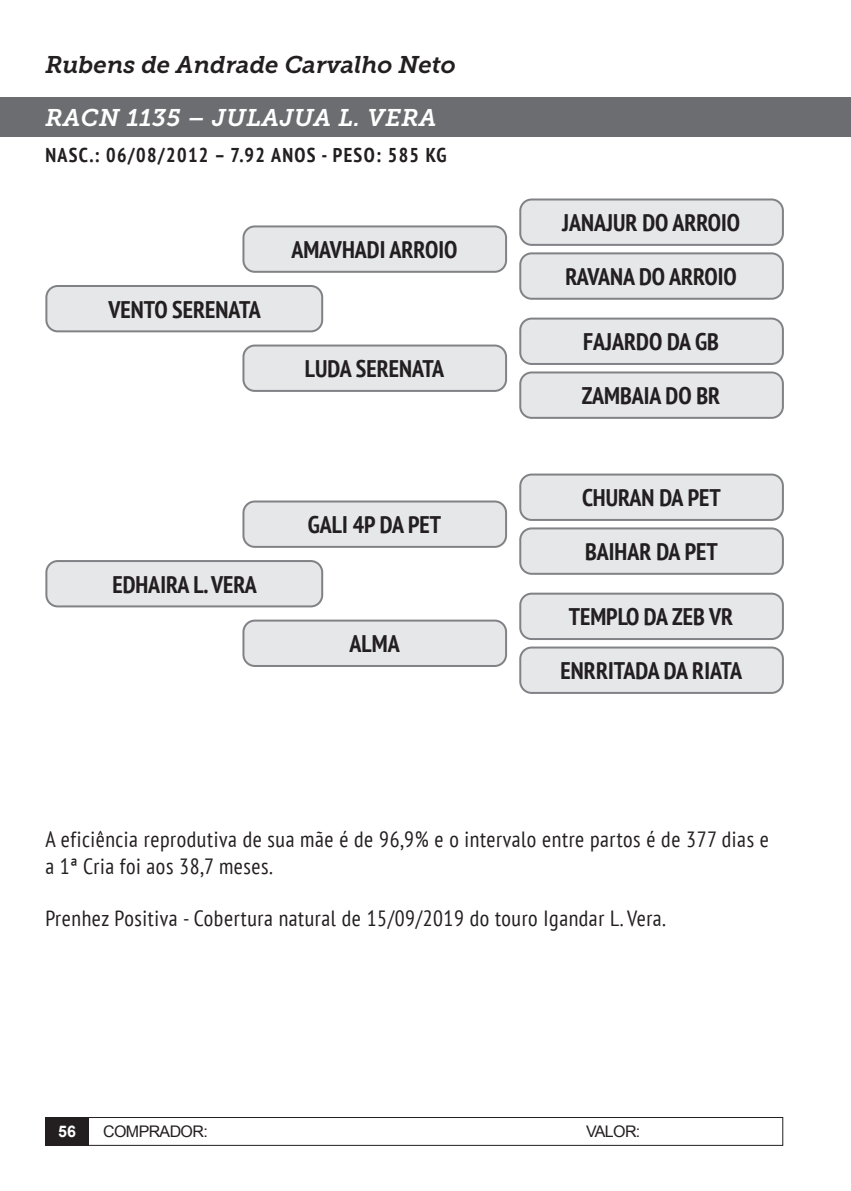
<style>
.page{position:relative;width:851px;height:1191px;background:#fff}
.page>*{position:absolute;margin:0;border:0;box-sizing:border-box;transform-origin:0 0}
.t1{font:700 condensed 24px "PT Sans";color:#231f20}
.t2{font:italic 24px "Museo Slab 700";color:#231f20}
.t3{font:italic 24px "Museo Slab 700";letter-spacing:.025em;color:#fff}
.t4{font:condensed 22px/26.4px "PT Sans";letter-spacing:.025em;color:#231f20}
.t5{font:700 condensed 20px "PT Sans";letter-spacing:.065em;color:#231f20}
.t6{font:16px "Arial";letter-spacing:-.04em;color:#231f20}
.t7{font:700 16px "Arial";color:#fff}
</style>
<div class="page">
<div style="left:45px;top:1117px;width:737px;height:28px;border:1px solid #231f20"></div>
<div style="left:45px;top:1117px;width:44px;height:28px;background:#231f20"></div>
<div style="left:0;top:97px;width:850px;height:40px;background:#6c6d70"></div>
<div style="left:46px;top:286px;width:276px;height:45px;background:#e6e7e9;border-radius:11px"></div>
<div style="left:45px;top:285px;width:278px;height:47px;border:2px solid #808285;border-radius:11px"></div>
<div style="left:46px;top:561px;width:276px;height:45px;background:#e6e7e9;border-radius:11px"></div>
<div style="left:45px;top:560px;width:278px;height:47px;border:2px solid #808285;border-radius:11px"></div>
<div style="left:243px;top:226px;width:263px;height:46px;background:#e6e7e9;border-radius:11px"></div>
<div style="left:242px;top:225px;width:265px;height:48px;border:2px solid #808285;border-radius:11px"></div>
<div style="left:243px;top:501px;width:263px;height:46px;background:#e6e7e9;border-radius:11px"></div>
<div style="left:242px;top:500px;width:265px;height:48px;border:2px solid #808285;border-radius:11px"></div>
<div style="left:520px;top:199px;width:262px;height:46px;background:#e6e7e9;border-radius:11px"></div>
<div style="left:519px;top:198px;width:264px;height:48px;border:2px solid #808285;border-radius:11px"></div>
<div style="left:520px;top:474px;width:262px;height:46px;background:#e6e7e9;border-radius:11px"></div>
<div style="left:519px;top:473px;width:264px;height:48px;border:2px solid #808285;border-radius:11px"></div>
<div style="left:520px;top:318px;width:262px;height:46px;background:#e6e7e9;border-radius:11px"></div>
<div style="left:519px;top:317px;width:264px;height:48px;border:2px solid #808285;border-radius:11px"></div>
<div style="left:520px;top:593px;width:262px;height:46px;background:#e6e7e9;border-radius:11px"></div>
<div style="left:519px;top:592px;width:264px;height:48px;border:2px solid #808285;border-radius:11px"></div>
<div style="left:520px;top:253px;width:262px;height:46px;background:#e6e7e9;border-radius:11px"></div>
<div style="left:519px;top:252px;width:264px;height:48px;border:2px solid #808285;border-radius:11px"></div>
<div style="left:520px;top:528px;width:262px;height:46px;background:#e6e7e9;border-radius:11px"></div>
<div style="left:519px;top:527px;width:264px;height:48px;border:2px solid #808285;border-radius:11px"></div>
<div style="left:520px;top:372px;width:262px;height:46px;background:#e6e7e9;border-radius:11px"></div>
<div style="left:519px;top:371px;width:264px;height:48px;border:2px solid #808285;border-radius:11px"></div>
<div style="left:520px;top:647px;width:262px;height:46px;background:#e6e7e9;border-radius:11px"></div>
<div style="left:519px;top:646px;width:264px;height:48px;border:2px solid #808285;border-radius:11px"></div>
<div style="left:243px;top:345px;width:263px;height:46px;background:#e6e7e9;border-radius:11px"></div>
<div style="left:242px;top:344px;width:265px;height:48px;border:2px solid #808285;border-radius:11px"></div>
<div style="left:243px;top:620px;width:263px;height:46px;background:#e6e7e9;border-radius:11px"></div>
<div style="left:242px;top:619px;width:265px;height:48px;border:2px solid #808285;border-radius:11px"></div>
<p class="t2" style="left:45px;top:52px;width:412px">Rubens de Andrade Carvalho Neto</p>
<p class="t3" style="left:45px;top:104px;width:392px">RACN 1135 – JULAJUA L. VERA</p>
<p class="t5" style="left:45px;top:141px;width:402px">NASC.: 06/08/2012 – 7.92 ANOS - PESO: 585 KG</p>
<p class="t1" style="left:108px;top:293px;width:154px">VENTO SERENATA</p>
<p class="t1" style="left:291px;top:234px;width:167px">AMAVHADI ARROIO</p>
<p class="t1" style="left:305px;top:353px;width:141px">LUDA SERENATA</p>
<p class="t1" style="left:112px;top:568px;width:146px">EDHAIRA L. VERA</p>
<p class="t1" style="left:308px;top:509px;width:135px">GALI 4P DA PET</p>
<p class="t1" style="left:349px;top:628px;width:52px">ALMA</p>
<p class="t1" style="left:562px;top:207px;width:179px">JANAJUR DO ARROIO</p>
<p class="t1" style="left:565px;top:261px;width:173px">RAVANA DO ARROIO</p>
<p class="t1" style="left:583px;top:326px;width:137px">FAJARDO DA GB</p>
<p class="t1" style="left:581px;top:380px;width:140px">ZAMBAIA DO BR</p>
<p class="t1" style="left:582px;top:482px;width:140px">CHURAN DA PET</p>
<p class="t1" style="left:585px;top:536px;width:134px">BAIHAR DA PET</p>
<p class="t1" style="left:568px;top:601px;width:166px">TEMPLO DA ZEB VR</p>
<p class="t1" style="left:560px;top:655px;width:183px">ENRRITADA DA RIATA</p>
<p class="t4" style="left:45px;top:825px;width:725px">A eficiência reprodutiva de sua mãe é de 96,9% e o intervalo entre partos é de 377 dias e a 1ª Cria foi aos 38,7 meses.</p>
<p class="t4" style="left:45px;top:905px;width:621px">Prenhez Positiva - Cobertura natural de 15/09/2019 do touro Igandar L. Vera.</p>
<p class="t7" style="left:58px;top:1121px;width:19px">56</p>
<p class="t6" style="left:103px;top:1121px;width:106px">COMPRADOR:</p>
<p class="t6" style="left:586px;top:1121px;width:56px">VALOR:</p>
</div>
